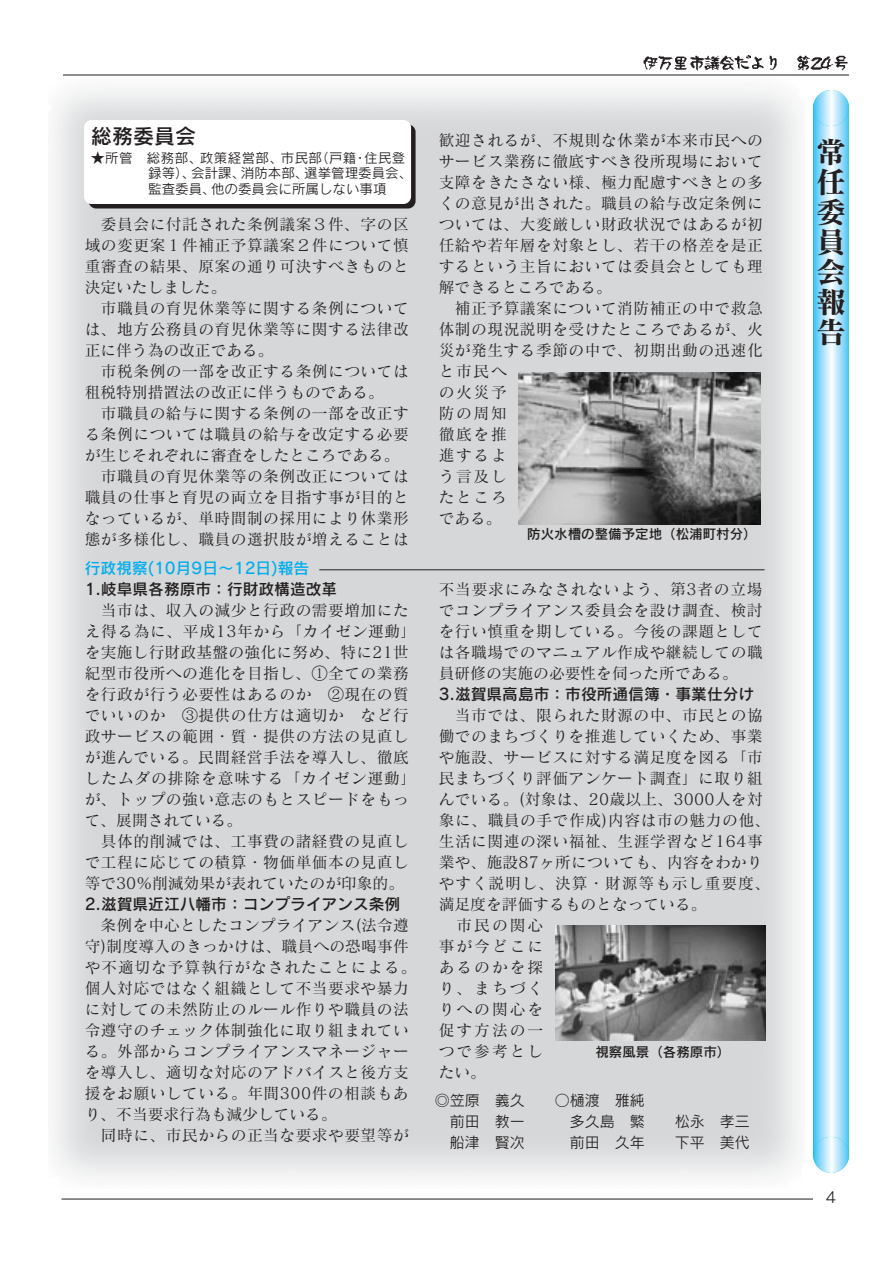
<style>
.page{position:relative;width:894px;height:1263px;background:#fff}
.page>*{position:absolute;margin:0;border:0;box-sizing:border-box;transform-origin:0 0}
.t1{font:30px/30px "Matisse CID B";color:#231f20;text-align:justify}
.t2{font:21px "Rodin CID DB";color:#231f20}
.t3{font:15.75px/21px "Matisse CID M";letter-spacing:.03em;color:#231f20;text-align:justify}
.t4{font:15.75px "Rodin CID DB";color:#231f20}
.t5{font:15.75px "Matisse CID M";color:#231f20}
.t6{font:15.75px "Matisse CID M";letter-spacing:.055em;color:#231f20}
.t7{font:15.75px "Rodin CID DB";color:#00aeef}
.t8{font:15px "Rodin CID M";color:#231f20}
.t9{font:13.5px/15.8px "Rodin CID M";color:#231f20}
.t10{font:13.5px "Rodin CID DB";color:#231f20}
</style>
<div class="page">
<hr style="left:62px;top:1199px;width:751px;height:1px;background:#231f20">
<hr style="left:63px;top:75px;width:786px;height:1px;background:#231f20">
<img style="left:643px;top:56px;width:14px;height:14px">
<img style="left:657px;top:56px;width:15px;height:14px">
<img style="left:672px;top:56px;width:46px;height:15px">
<img style="left:718px;top:56px;width:30px;height:14px">
<img style="left:748px;top:56px;width:29px;height:14px">
<img style="left:797px;top:56px;width:13px;height:15px">
<img style="left:810px;top:57px;width:10px;height:13px">
<img style="left:820px;top:56px;width:28px;height:15px">
<svg style="left:813px;top:112px;width:36px;height:1039px;background:#a1dff9"></svg>
<svg style="left:813px;top:90px;width:36px;height:36px"></svg>
<svg style="left:813px;top:1137px;width:36px;height:36px"></svg>
<img style="left:48px;top:78px;width:758px;height:1112px;border-radius:14px">
<div style="left:89px;top:124px;width:327px;height:84px;background:#231f20;border-radius:8px"></div>
<div style="left:84px;top:120px;width:327px;height:84px;background:#fff;border-radius:8px"></div>
<img style="left:519px;top:372px;width:242px;height:152px">
<img style="left:555px;top:925px;width:210px;height:115px">
<hr style="left:319px;top:570px;width:446px;height:1px;background:#231f20">
<h2 class="t2" style="left:91px;top:128px;width:107px">総務委員会</h2>
<p class="t9" style="left:148px;top:152px;width:266px;text-indent:-57px">★所管 総務部、政策経営部、市民部（戸籍･住民登録等）、会計課、消防本部、選挙管理委員会、監査委員、他の委員会に所属しない事項</p>
<p class="t3" style="left:85px;top:216px;width:326px;text-indent:16px">委員会に付託された条例議案３件、字の区域の変更案１件補正予算議案２件について慎重審査の結果、原案の通り可決すべきものと決定いたしました。</p>
<p class="t3" style="left:85px;top:300px;width:326px;text-indent:16px">市職員の育児休業等に関する条例については、地方公務員の育児休業等に関する法律改正に伴う為の改正である。</p>
<p class="t3" style="left:85px;top:363px;width:326px;text-indent:16px">市税条例の一部を改正する条例については租税特別措置法の改正に伴うものである。</p>
<p class="t3" style="left:101px;top:405px;width:309px">市職員の給与に関する条例の一部を改正す</p>
<p class="t3" style="left:85px;top:426px;width:326px">る条例については職員の給与を改定する必要</p>
<p class="t5" style="left:85px;top:450px;width:317px">が生じそれぞれに審査をしたところである。</p>
<p class="t3" style="left:101px;top:468px;width:309px">市職員の育児休業等の条例改正については</p>
<p class="t3" style="left:85px;top:489px;width:326px">職員の仕事と育児の両立を目指す事が目的と</p>
<p class="t3" style="left:85px;top:510px;width:326px">なっているが、単時間制の採用により休業形</p>
<p class="t3" style="left:85px;top:531px;width:326px">態が多様化し、職員の選択肢が増えることは</p>
<p class="t7" style="left:85px;top:563px;width:226px">行政視察(10月9日～12日)報告</p>
<p class="t4" style="left:85px;top:584px;width:254px">1.岐阜県各務原市：行財政構造改革</p>
<p class="t3" style="left:85px;top:602px;width:333px;text-align:left;text-indent:16px">当市は、収入の減少と行政の需要増加にたえ得る為に、平成13年から「カイゼン運動」を実施し行財政基盤の強化に努め、特に21世紀型市役所への進化を目指し、①全ての業務を行政が行う必要性はあるのか ②現在の質でいいのか ③提供の仕方は適切か など行政サービスの範囲・質・提供の方法の見直しが進んでいる。民間経営手法を導入し、徹底したムダの排除を意味する「カイゼン運動」が、トップの強い意志のもとスピードをもって、展開されている。</p>
<p class="t3" style="left:85px;top:833px;width:326px;text-indent:16px">具体的削減では、工事費の諸経費の見直しで工程に応じての積算・物価単価本の見直し等で30%削減効果が表れていたのが印象的。</p>
<p class="t4" style="left:85px;top:899px;width:317px">2.滋賀県近江八幡市：コンプライアンス条例</p>
<p class="t3" style="left:85px;top:917px;width:333px;text-align:left;text-indent:16px">条例を中心としたコンプライアンス(法令遵守)制度導入のきっかけは、職員への恐喝事件や不適切な予算執行がなされたことによる。個人対応ではなく組織として不当要求や暴力に対しての未然防止のルール作りや職員の法令遵守のチェック体制強化に取り組まれている。外部からコンプライアンスマネージャーを導入し、適切な対応のアドバイスと後方支援をお願いしている。年間300件の相談もあり、不当要求行為も減少している。</p>
<p class="t3" style="left:101px;top:1127px;width:309px">同時に、市民からの正当な要求や要望等が</p>
<p class="t3" style="left:439px;top:132px;width:326px">歓迎されるが、不規則な休業が本来市民へのサービス業務に徹底すべき役所現場において支障をきたさない様、極力配慮すべきとの多くの意見が出された。職員の給与改定条例については、大変厳しい財政状況ではあるが初任給や若年層を対象とし、若干の格差を是正するという主旨においては委員会としても理解できるところである。</p>
<p class="t3" style="left:439px;top:300px;width:326px;text-align:left;text-indent:16px">補正予算議案について消防補正の中で救急体制の現況説明を受けたところであるが、火災が発生する季節の中で、初期出動の迅速化と市民へ<br>の火災予<br>防の周知<br>徹底を推<br>進するよ<br>う言及し<br>たところ<br>である。</p>
<p class="t10" style="left:527px;top:529px;width:231px">防火水槽の整備予定地（松浦町村分）</p>
<p class="t3" style="left:439px;top:581px;width:326px">不当要求にみなされないよう、第3者の立場でコンプライアンス委員会を設け調査、検討を行い慎重を期している。今後の課題としては各職場でのマニュアル作成や継続しての職員研修の実施の必要性を伺った所である。</p>
<p class="t4" style="left:439px;top:689px;width:317px">3.滋賀県高島市：市役所通信簿・事業仕分け</p>
<p class="t3" style="left:455px;top:707px;width:309px">当市では、限られた財源の中、市民との協</p>
<p class="t3" style="left:439px;top:728px;width:325px">働でのまちづくりを推進していくため、事業</p>
<p class="t3" style="left:439px;top:749px;width:326px">や施設、サービスに対する満足度を図る「市</p>
<p class="t3" style="left:439px;top:770px;width:326px">民まちづくり評価アンケート調査」に取り組</p>
<p class="t3" style="left:439px;top:791px;width:326px">んでいる。(対象は、20歳以上、3000人を対</p>
<p class="t3" style="left:439px;top:812px;width:333px">象に、職員の手で作成)内容は市の魅力の他、</p>
<p class="t3" style="left:439px;top:833px;width:326px">生活に関連の深い福祉、生涯学習など164事</p>
<p class="t3" style="left:439px;top:854px;width:325px">業や、施設87ヶ所についても、内容をわかり</p>
<p class="t6" style="left:439px;top:878px;width:333px">やすく説明し、決算・財源等も示し重要度、</p>
<p class="t5" style="left:439px;top:899px;width:269px">満足度を評価するものとなっている。</p>
<p class="t3" style="left:457px;top:917px;width:88px">市民の関心</p>
<p class="t3" style="left:439px;top:938px;width:106px">事が今どこに</p>
<p class="t3" style="left:439px;top:959px;width:106px">あるのかを探</p>
<p class="t3" style="left:439px;top:980px;width:106px">り、まちづく</p>
<p class="t3" style="left:439px;top:1001px;width:106px">りへの関心を</p>
<p class="t3" style="left:439px;top:1022px;width:106px">促す方法の一</p>
<p class="t3" style="left:439px;top:1043px;width:106px">つで参考とし</p>
<p class="t3" style="left:439px;top:1064px;width:49px">たい。</p>
<p class="t10" style="left:595px;top:1047px;width:136px">視察風景（各務原市）</p>
<p class="t8" style="left:435px;top:1095px;width:91px">◎笠原 義久</p>
<p class="t8" style="left:555px;top:1095px;width:91px">○樋渡 雅純</p>
<p class="t8" style="left:450px;top:1116px;width:76px">前田 教一</p>
<p class="t8" style="left:570px;top:1116px;width:76px">多久島 繁</p>
<p class="t8" style="left:675px;top:1116px;width:76px">松永 孝三</p>
<p class="t8" style="left:450px;top:1137px;width:76px">船津 賢次</p>
<p class="t8" style="left:570px;top:1137px;width:76px">前田 久年</p>
<p class="t8" style="left:675px;top:1137px;width:76px">下平 美代</p>
<h1 class="t1" style="left:816px;top:141px;width:31px">常任委員会報告</h1>
<p class="t8" style="left:826px;top:1191px;width:12px">4</p>
</div>
